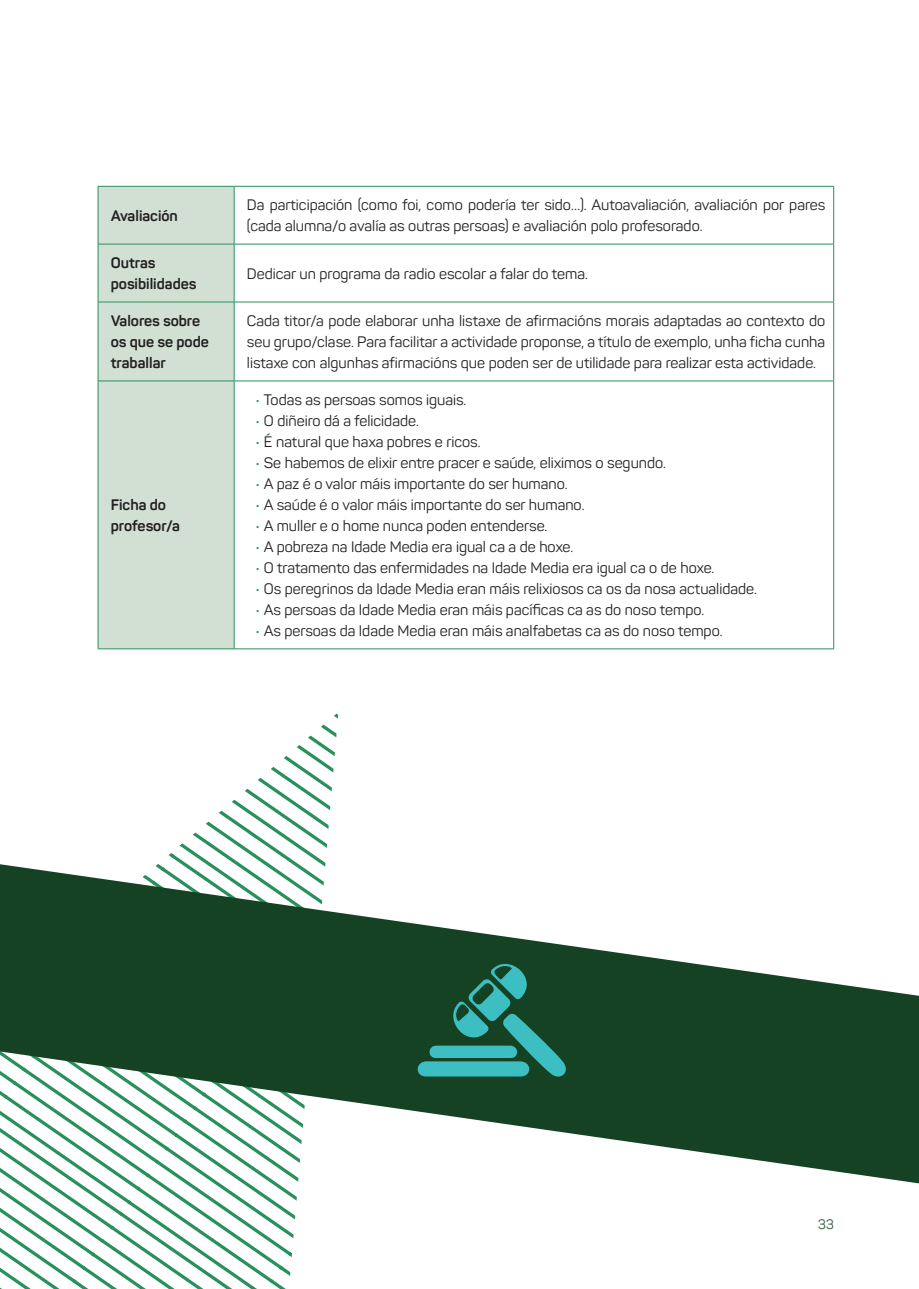
<style>
.page{position:relative;width:919px;height:1289px;background:#fff}
.page>*{position:absolute;margin:0;border:0;box-sizing:border-box;transform-origin:0 0}
.t1{font:15px/21px "Panton";color:#231f20}
.t2{font:700 15px/21px "Panton";color:#231f20}
.t3{font:13.5px "Panton";color:#3b5c40}
.s1{color:#28905d}
</style>
<div class="page">
<svg style="left:0;top:713px;width:338px;height:575px"></svg>
<svg style="left:0;top:864px;width:918px;height:319px;fill:#144222"></svg>
<div style="left:99px;top:187px;width:135px;height:461px;background:#d2e0d3"></div>
<svg style="left:235px;top:243px;width:598px;height:138px"></svg>
<hr style="left:98px;top:186px;width:136px;height:1px;background:#28905d">
<hr style="left:98px;top:186px;width:1px;height:58px;background:#28905d">
<hr style="left:234px;top:186px;width:599px;height:1px;background:#28905d">
<hr style="left:234px;top:186px;width:1px;height:58px;background:#28905d">
<hr style="left:833px;top:186px;width:1px;height:58px;background:#28905d">
<hr style="left:98px;top:244px;width:136px;height:1px;background:#28905d">
<hr style="left:98px;top:244px;width:1px;height:58px;background:#28905d">
<hr style="left:234px;top:244px;width:599px;height:1px;background:#28905d">
<hr style="left:234px;top:244px;width:1px;height:58px;background:#28905d">
<hr style="left:833px;top:244px;width:1px;height:58px;background:#28905d">
<hr style="left:98px;top:302px;width:136px;height:1px;background:#28905d">
<hr style="left:98px;top:302px;width:1px;height:79px;background:#28905d">
<hr style="left:234px;top:302px;width:599px;height:1px;background:#28905d">
<hr style="left:234px;top:302px;width:1px;height:79px;background:#28905d">
<hr style="left:833px;top:302px;width:1px;height:79px;background:#28905d">
<hr style="left:98px;top:381px;width:136px;height:1px;background:#28905d">
<hr style="left:98px;top:381px;width:1px;height:267px;background:#28905d">
<hr style="left:234px;top:381px;width:599px;height:1px;background:#28905d">
<hr style="left:234px;top:381px;width:1px;height:267px;background:#28905d">
<hr style="left:833px;top:381px;width:1px;height:267px;background:#28905d">
<hr style="left:98px;top:648px;width:136px;height:1px;background:#28905d">
<hr style="left:234px;top:648px;width:599px;height:1px;background:#28905d">
<svg style="left:414px;top:952px;width:157px;height:129px;background:#206752"></svg>
<p class="t2" style="left:111px;top:205px;width:69px">Avaliación</p>
<p class="t1" style="left:247px;top:194px;width:579px">Da participación (como foi, como podería ter sido…). Autoavaliación, avaliación por pares (cada alumna/o avalía as outras persoas) e avaliación polo profesorado.</p>
<p class="t2" style="left:111px;top:252px;width:87px">Outras posibilidades</p>
<p class="t1" style="left:247px;top:263px;width:342px">Dedicar un programa da radio escolar a falar do tema.</p>
<p class="t2" style="left:111px;top:310px;width:100px">Valores sobre os que se pode traballar</p>
<p class="t1" style="left:247px;top:310px;width:579px;text-align:justify">Cada titor/a pode elaborar unha listaxe de afirmacións morais adaptadas ao contexto do seu grupo/clase. Para facilitar a actividade proponse, a título de exemplo, unha ficha cunha listaxe con algunhas afirmacións que poden ser de utilidade para realizar esta actividade.</p>
<p class="t2" style="left:111px;top:494px;width:71px">Ficha do profesor/a</p>
<p class="t1" style="left:255px;top:389px;width:212px"><span class="s1">•</span> Todas as persoas somos iguais.</p>
<p class="t1" style="left:255px;top:410px;width:165px"><span class="s1">•</span> O diñeiro dá a felicidade.</p>
<p class="t1" style="left:255px;top:431px;width:226px"><span class="s1">•</span> É natural que haxa pobres e ricos.</p>
<p class="t1" style="left:255px;top:452px;width:412px"><span class="s1">•</span> Se habemos de elixir entre pracer e saúde, eliximos o segundo.</p>
<p class="t1" style="left:255px;top:473px;width:314px"><span class="s1">•</span> A paz é o valor máis importante do ser humano.</p>
<p class="t1" style="left:255px;top:494px;width:330px"><span class="s1">•</span> A saúde é o valor máis importante do ser humano.</p>
<p class="t1" style="left:255px;top:515px;width:293px"><span class="s1">•</span> A muller e o home nunca poden entenderse.</p>
<p class="t1" style="left:255px;top:536px;width:319px"><span class="s1">•</span> A pobreza na Idade Media era igual ca a de hoxe.</p>
<p class="t1" style="left:255px;top:557px;width:460px"><span class="s1">•</span> O tratamento das enfermidades na Idade Media era igual ca o de hoxe.</p>
<p class="t1" style="left:255px;top:578px;width:503px"><span class="s1">•</span> Os peregrinos da Idade Media eran máis relixiosos ca os da nosa actualidade.</p>
<p class="t1" style="left:255px;top:599px;width:450px"><span class="s1">•</span> As persoas da Idade Media eran máis pacíficas ca as do noso tempo.</p>
<p class="t1" style="left:255px;top:620px;width:468px"><span class="s1">•</span> As persoas da Idade Media eran máis analfabetas ca as do noso tempo.</p>
<p class="t3" style="left:817px;top:1216px;width:18px">33</p>
</div>
